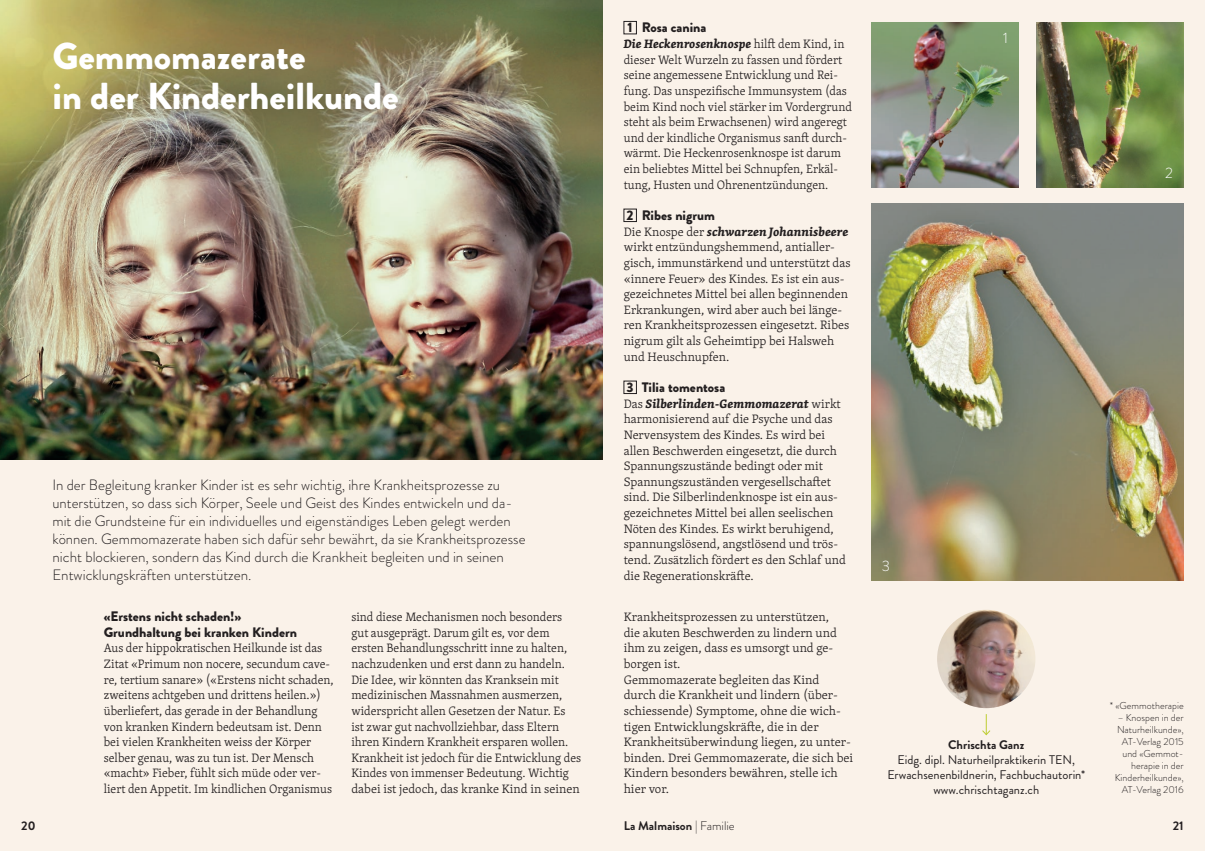
<style>
.page{position:relative;width:1205px;height:851px;background:#fff}
.page>*{position:absolute;margin:0;border:0;box-sizing:border-box;transform-origin:0 0}
.t1{font:900 37.5px/40px "Brandon Grotesque";color:#fff}
.t2{font:300 15px/18px "Brandon Grotesque";color:#231f20}
.t3{font:300 15px "Brandon Grotesque";color:#fff}
.t4{font:900 13.75px/15.6px "Brandon Grotesque";color:#231f20}
.t5{font:300 12.5px/15.6px "Skolar Latin";color:#231f20}
.t6{font:12.5px/15px "Brandon Grotesque";color:#231f20;text-align:center}
.t7{font:700 12.5px "Brandon Grotesque";color:#231f20}
.t8{font:300 10px/12px "Brandon Grotesque";color:#231f20;text-align:right}
.s1{font-weight:700;font-style:italic}
.s2{font-weight:300}
</style>
<div class="page">
<div style="left:0;top:0;width:1205px;height:850px;background:#faf2e9"></div>
<img style="left:0;top:0;width:602px;height:459px">
<img style="left:1036px;top:22px;width:147px;height:166px">
<img style="left:871px;top:203px;width:312px;height:377px">
<img style="left:871px;top:22px;width:147px;height:166px">
<div style="left:624px;top:21px;width:12px;height:13px;border:1px solid #231f20"></div>
<div style="left:624px;top:209px;width:12px;height:13px;border:1px solid #231f20"></div>
<img style="left:937px;top:609px;width:98px;height:99px;border-radius:49px">
<svg style="left:982px;top:714px;width:8px;height:21px"></svg>
<h1 class="t1" style="left:52px;top:36px;width:348px">Gemmomazerate<br>in der Kinderheilkunde</h1>
<p class="t7" style="left:21px;top:816px;width:16px">20</p>
<p class="t2" style="left:52px;top:476px;width:474px">In der Begleitung kranker Kinder ist es sehr wichtig, ihre Krankheitsprozesse zu unterstützen, so dass sich Körper, Seele und Geist des Kindes entwickeln und da&shy;mit die Grundsteine für ein individuelles und eigenständiges Leben gelegt werden können. Gemmomazerate haben sich dafür sehr bewährt, da sie Krankheitsprozesse nicht blockieren, sondern das Kind durch die Krankheit begleiten und in seinen Entwicklungskräften unterstützen.</p>
<p class="t4" style="left:104px;top:608px;width:195px">«Erstens nicht schaden!»<br>Grundhaltung bei kranken Kindern</p>
<p class="t5" style="left:104px;top:640px;width:231px">Aus der hippokratischen Heilkunde ist das Zitat «Primum non nocere, secundum cave&shy;re, tertium sanare» («Erstens nicht schaden, zweitens achtgeben und drittens heilen.») überliefert, das gerade in der Behandlung von kranken Kindern bedeutsam ist. Denn bei vielen Krankheiten weiss der Körper selber genau, was zu tun ist. Der Mensch «macht» Fieber, fühlt sich müde oder ver&shy;liert den Appetit. Im kindlichen Organismus</p>
<p class="t5" style="left:351px;top:608px;width:231px">sind diese Mechanismen noch besonders gut ausgeprägt. Darum gilt es, vor dem ersten Behandlungsschritt inne zu halten, nachzudenken und erst dann zu handeln.<br>Die Idee, wir könnten das Kranksein mit medizinischen Massnahmen ausmerzen, widerspricht allen Gesetzen der Natur. Es ist zwar gut nachvollziehbar, dass Eltern ihren Kindern Krankheit ersparen wollen.<br>Krankheit ist jedoch für die Entwicklung des Kindes von immenser Bedeutung. Wichtig dabei ist jedoch, das kranke Kind in seinen</p>
<p class="t4" style="left:627px;top:20px;width:80px">1 Rosa canina</p>
<p class="t5" style="left:624px;top:36px;width:230px"><span class="s1">Die Heckenrosenknospe</span> hilft dem Kind, in dieser Welt Wurzeln zu fassen und fördert seine angemessene Entwicklung und Rei&shy;fung. Das unspezifische Immunsystem (das beim Kind noch viel stärker im Vordergrund steht als beim Erwachsenen) wird angeregt und der kindliche Organismus sanft durch&shy;wärmt. Die Heckenrosenknospe ist darum ein beliebtes Mittel bei Schnupfen, Erkäl&shy;tung, Husten und Ohrenentzündungen.</p>
<p class="t4" style="left:627px;top:207px;width:90px">2 Ribes nigrum</p>
<p class="t5" style="left:624px;top:223px;width:228px">Die Knospe der <span class="s1">schwarzen Johannisbeere </span>wirkt entzündungshemmend, antialler&shy;gisch, immunstärkend und unterstützt das «innere Feuer» des Kindes. Es ist ein aus&shy;gezeichnetes Mittel bei allen beginnenden Erkrankungen, wird aber auch bei länge&shy;ren Krankheitsprozessen eingesetzt. Ribes nigrum gilt als Geheimtipp bei Halsweh und Heuschnupfen.</p>
<p class="t4" style="left:626px;top:379px;width:100px">3 Tilia tomentosa</p>
<p class="t5" style="left:624px;top:395px;width:224px">Das <span class="s1">Silberlinden-Gemmomazerat</span> wirkt harmonisierend auf die Psyche und das Nervensystem des Kindes. Es wird bei allen Beschwerden eingesetzt, die durch Spannungszustände bedingt oder mit Spannungszuständen vergesellschaftet sind. Die Silberlindenknospe ist ein aus&shy;gezeichnetes Mittel bei allen seelischen Nöten des Kindes. Es wirkt beruhigend, spannungslösend, angstlösend und trös&shy;tend. Zusätzlich fördert es den Schlaf und die Regenerationskräfte.</p>
<p class="t5" style="left:624px;top:608px;width:231px">Krankheitsprozessen zu unterstützen,<br>die akuten Beschwerden zu lindern und ihm zu zeigen, dass es umsorgt und ge&shy;borgen ist.<br>Gemmomazerate begleiten das Kind durch die Krankheit und lindern (über&shy;schiessende) Symptome, ohne die wich&shy;tigen Entwicklungskräfte, die in der Krankheitsüberwindung liegen, zu unter&shy;binden. Drei Gemmomazerate, die sich bei Kindern besonders bewähren, stelle ich hier vor.</p>
<p class="t3" style="left:1003px;top:28px;width:6px">1</p>
<p class="t3" style="left:1165px;top:162px;width:9px">2</p>
<p class="t3" style="left:882px;top:555px;width:10px">3</p>
<p class="t7" style="left:948px;top:736px;width:78px">Chrischta Ganz</p>
<p class="t6" style="left:887px;top:752px;width:199px">Eidg. dipl. Naturheilpraktikerin TEN,<br>Erwachsenenbildnerin, Fachbuchautorin* www.chrischtaganz.ch</p>
<p class="t8" style="left:1110px;top:699px;width:75px">* «Gemmotherapie</p>
<p class="t8" style="left:1115px;top:711px;width:70px">– Knospen in der<br>Naturheilkunde»,<br>AT-Verlag 2015 und «Gemmot&shy;herapie in der<br>Kinderheilkunde»,<br>AT-Verlag 2016</p>
<p class="t7" style="left:624px;top:816px;width:113px">La Malmaison <span class="s2">| Familie</span></p>
<p class="t7" style="left:1173px;top:816px;width:12px">21</p>
</div>
